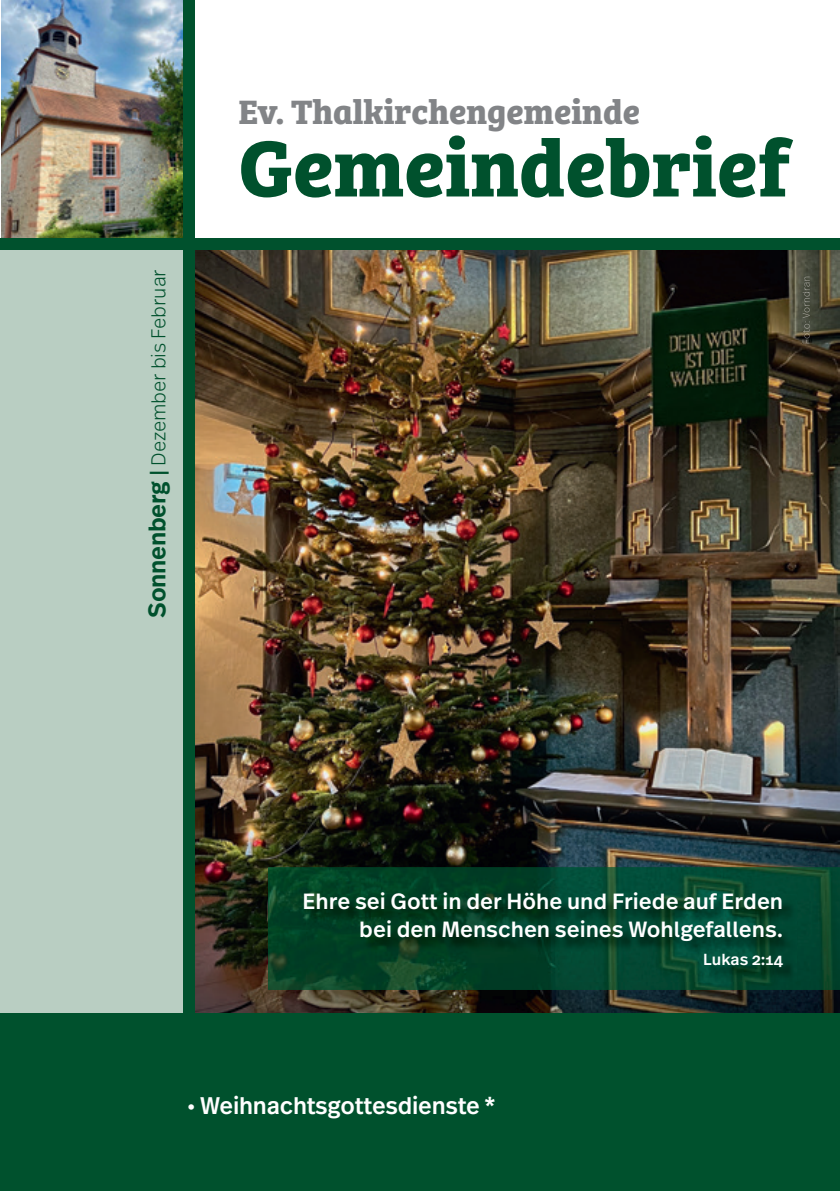
<style>
.page{position:relative;width:840px;height:1191px;background:#fff}
.page>*{position:absolute;margin:0;border:0;box-sizing:border-box;transform-origin:0 0}
.t1{font:700 82px "Bree Serif";color:#00512d}
.t2{font:700 35px "Bree Serif";color:#828487}
.t3{font:500 24px "Real Text Pro";letter-spacing:-.01em;color:#fff}
.t4{font:500 22px/28px "Real Text Pro";color:#fff;text-align:right}
.t5{font:300 20px "Real Text Pro";letter-spacing:-.01em;color:#00512d}
.t6{font:500 16px "Real Text Pro";color:#fff}
.s1{font-weight:600;font-size:24px}
.s2{font-weight:600}
</style>
<div class="page">
<div style="left:0;top:246px;width:187px;height:832px;background:#b9cec2"></div>
<img style="left:1px;top:0;width:194px;height:239px">
<img style="left:194px;top:250px;width:645px;height:763px">
<div style="left:0;top:239px;width:839px;height:11px;background:#00512d"></div>
<div style="left:183px;top:0;width:11px;height:1087px;background:#00512d"></div>
<div style="left:0;top:1013px;width:839px;height:178px;background:#00512d"></div>
<img style="left:802px;top:277px;width:7px;height:66px">
<img style="left:268px;top:867px;width:571px;height:122px">
<img style="left:306px;top:894px;width:490px;height:87px">
<p class="t5" style="left:144px;top:618px;width:350px;rotate:-90deg"><span class="s1">Sonnenberg</span> <span class="s2">|</span> Dezember bis Februar</p>
<h2 class="t2" style="left:238px;top:85px;width:403px">Ev. Thalkirchengemeinde</h2>
<h1 class="t1" style="left:238px;top:104px;width:552px">Gemeindebrief</h1>
<p class="t4" style="left:302px;top:887px;width:482px">Ehre sei Gott in der Höhe und Friede auf Erden bei den Menschen seines Wohlgefallens.</p>
<p class="t6" style="left:702px;top:948px;width:81px">Lukas 2:14</p>
<p class="t3" style="left:187px;top:1088px;width:309px">• Weihnachtsgottesdienste *</p>
</div>
